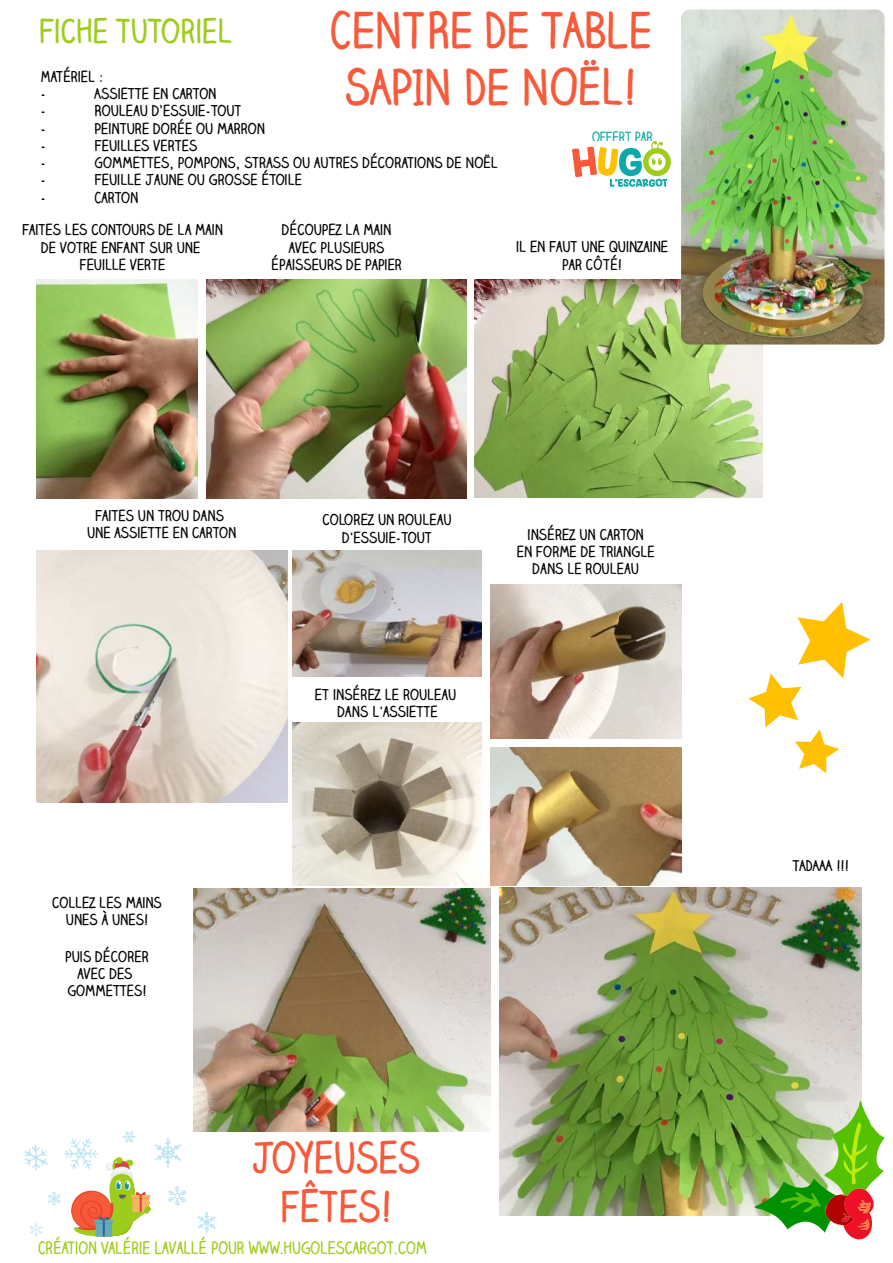
<style>
.page{position:relative;width:893px;height:1263px;background:#fff}
.page>*{position:absolute;margin:0;border:0;box-sizing:border-box;transform-origin:0 0}
.t1{font:700 47.85px/57.3px "Claire Hand";color:#f85939;scale:.93 1}
.t2{font:700 40.95px/49.1px "Claire Hand";color:#f85939;text-align:center;scale:.93 1}
.t3{font:700 31.8px "Claire Hand";color:#9ecc1d;scale:.93 1}
.t4{font:700 16.35px "Claire Hand";color:#9ecc1d;scale:.93 1}
.t5{font:700 14.4px/17.2px "Claire Hand";color:#000;text-align:center}
.t6{font:700 13.5px "Claire Hand";color:#0da9a8;scale:.93 1}
</style>
<div class="page">
<img style="left:500px;top:887px;width:362px;height:328px">
<img style="left:193px;top:888px;width:297px;height:243px">
<img style="left:490px;top:747px;width:191px;height:138px">
<img style="left:490px;top:584px;width:191px;height:154px">
<img style="left:292px;top:723px;width:190px;height:162px">
<img style="left:292px;top:550px;width:190px;height:126px">
<img style="left:36px;top:550px;width:251px;height:252px">
<img style="left:474px;top:280px;width:288px;height:217px">
<img style="left:207px;top:280px;width:259px;height:219px">
<img style="left:36px;top:280px;width:161px;height:219px">
<svg style="left:197px;top:1211px;width:19px;height:22px"></svg>
<svg style="left:24px;top:1131px;width:163px;height:106px"></svg>
<img style="left:572px;top:142px;width:98px;height:45px">
<svg style="left:754px;top:1101px;width:131px;height:139px"></svg>
<svg style="left:748px;top:602px;width:122px;height:171px"></svg>
<img style="left:681px;top:9px;width:203px;height:336px">
<h1 class="t1" style="left:330px;top:0;width:347px">CENTRE DE TABLE<br>SAPIN DE NOËL!</h1>
<h3 class="t3" style="left:39px;top:9px;width:210px">FICHE TUTORIEL</h3>
<p class="t5" style="left:40px;top:67px;width:65px;text-align:left">MATÉRIEL : -</p>
<p class="t5" style="left:95px;top:85px;width:123px">ASSIETTE EN CARTON</p>
<p class="t5" style="left:40px;top:102px;width:7px">-</p>
<p class="t5" style="left:95px;top:102px;width:148px">ROULEAU D’ESSUIE-TOUT</p>
<p class="t5" style="left:40px;top:119px;width:7px">-</p>
<p class="t5" style="left:95px;top:119px;width:172px">PEINTURE DORÉE OU MARRON</p>
<p class="t5" style="left:40px;top:136px;width:7px">-</p>
<p class="t5" style="left:95px;top:136px;width:104px">FEUILLES VERTES</p>
<p class="t5" style="left:40px;top:154px;width:7px">-</p>
<p class="t5" style="left:95px;top:154px;width:405px">GOMMETTES, POMPONS, STRASS OU AUTRES DÉCORATIONS DE NOËL</p>
<p class="t5" style="left:40px;top:171px;width:7px">-</p>
<p class="t5" style="left:95px;top:171px;width:209px">FEUILLE JAUNE OU GROSSE ÉTOILE</p>
<p class="t5" style="left:40px;top:188px;width:7px">-</p>
<p class="t5" style="left:95px;top:188px;width:45px">CARTON</p>
<p class="t6" style="left:592px;top:127px;width:67px">OFFERT PAR</p>
<p class="t5" style="left:22px;top:221px;width:202px">FAITES LES CONTOURS DE LA MAIN<br>DE VOTRE ENFANT SUR UNE<br>FEUILLE VERTE</p>
<p class="t5" style="left:271px;top:221px;width:132px">DÉCOUPEZ LA MAIN<br>AVEC PLUSIEURS<br>ÉPAISSEURS DE PAPIER</p>
<p class="t5" style="left:516px;top:238px;width:154px">IL EN FAUT UNE QUINZAINE<br>PAR CÔTÉ!</p>
<p class="t5" style="left:87px;top:507px;width:151px">FAITES UN TROU DANS<br>UNE ASSIETTE EN CARTON</p>
<p class="t5" style="left:323px;top:511px;width:130px">COLOREZ UN ROULEAU<br>D'ESSUIE-TOUT</p>
<p class="t5" style="left:315px;top:685px;width:143px">ET INSÉREZ LE ROULEAU<br>DANS L'ASSIETTE</p>
<p class="t5" style="left:517px;top:525px;width:139px">INSÉREZ UN CARTON<br>EN FORME DE TRIANGLE<br>DANS LE ROULEAU</p>
<p class="t5" style="left:52px;top:893px;width:111px">COLLEZ LES MAINS<br>UNES À UNES!</p>
<p class="t5" style="left:65px;top:947px;width:85px">PUIS DÉCORER<br>AVEC DES<br>GOMMETTES!</p>
<h2 class="t2" style="left:253px;top:1132px;width:182px">JOYEUSES<br>FÊTES!</h2>
<p class="t4" style="left:38px;top:1237px;width:420px">CRÉATION VALÉRIE LAVALLÉ POUR WWW.HUGOLESCARGOT.COM</p>
<p class="t5" style="left:792px;top:857px;width:58px">TADAAA !!!</p>
</div>
